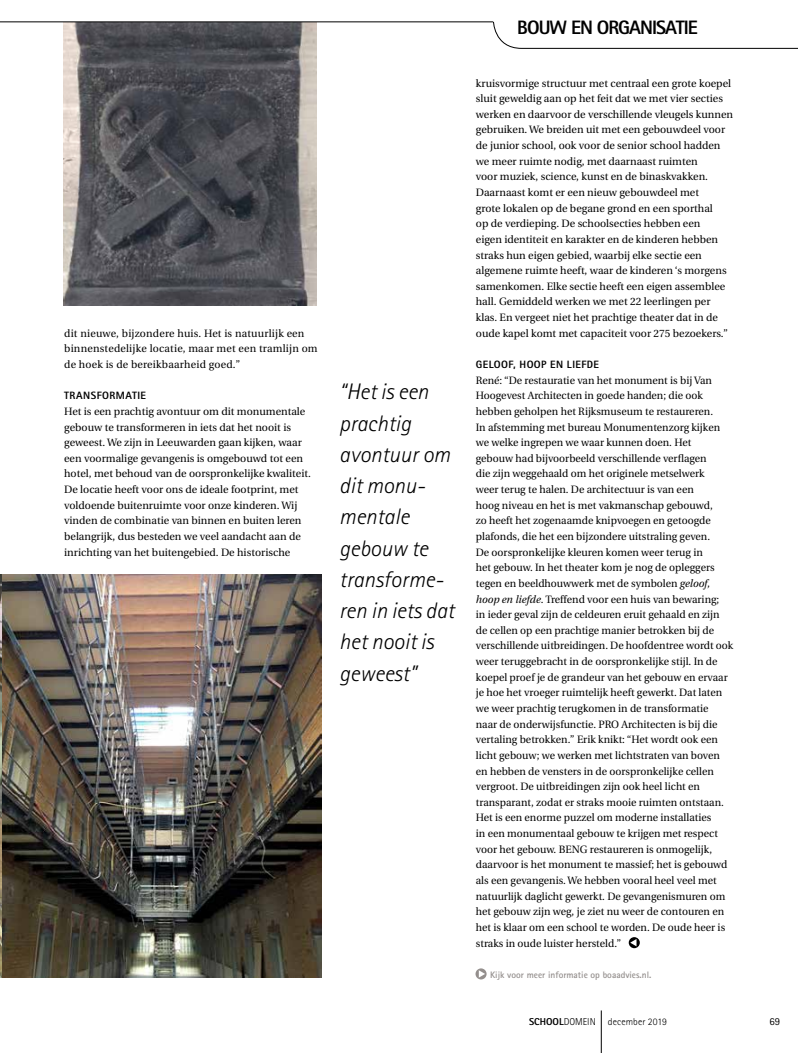
<style>
.page{position:relative;width:798px;height:1053px;background:#fff}
.page>*{position:absolute;margin:0;border:0;box-sizing:border-box;transform-origin:0 0}
.t1{font:italic 300 22.5px/31.2px "Rotis Sans Serif";color:#000}
.t2{font:800 19.38px "Rotis Sans Serif";letter-spacing:-.05em;color:#000}
.t3{font:10.62px/15.6px "Utopia";color:#000}
.t4{font:10.62px/15.6px "Utopia";letter-spacing:.02em;color:#000}
.t5{font:800 10.62px "Rotis Sans Serif";letter-spacing:.04em;color:#000}
.t6{font:10.62px "Rotis Sans Serif";color:#000}
.t7{font:300 10px "Rotis Sans Serif";letter-spacing:.01em;color:#000}
.t8{font:800 10px "Rotis Sans Serif";color:#000}
.t9{font:700 9.38px "Rotis Sans Serif";color:#948f8d}
.s1{font-style:italic}
.s2{font-weight:300}
</style>
<div class="page">
<img style="left:63px;top:23px;width:254px;height:282px">
<img style="left:0;top:574px;width:322px;height:403px">
<svg style="left:493px;top:22px;width:304px;height:27px"></svg>
<hr style="left:0;top:22px;width:493px;height:1px;background:#000">
<svg style="left:475px;top:968px;width:11px;height:11px"></svg>
<svg style="left:478px;top:970px;width:7px;height:7px"></svg>
<svg style="left:628px;top:937px;width:11px;height:11px"></svg>
<svg style="left:630px;top:938px;width:6px;height:8px"></svg>
<hr style="left:600px;top:1010px;width:1px;height:42px;background:#000">
<p class="t4" style="left:64px;top:325px;width:255px">dit nieuwe, bijzondere huis. Het is natuurlijk een binnenstedelijke locatie, maar met een tramlijn om de hoek is de bereikbaarheid goed.”</p>
<p class="t5" style="left:64px;top:389px;width:83px">TRANSFORMATIE</p>
<p class="t3" style="left:64px;top:403px;width:248px">Het is een prachtig avontuur om dit monumentale gebouw te transformeren in iets dat het nooit is geweest. We zijn in Leeuwarden gaan kijken, waar een voormalige gevangenis is omgebouwd tot een hotel, met behoud van de oorspronkelijke kwaliteit.<br>De locatie heeft voor ons de ideale footprint, met voldoende buitenruimte voor onze kinderen. Wij vinden de combinatie van binnen en buiten leren belangrijk, dus besteden we veel aandacht aan de inrichting van het buitengebied. De historische</p>
<h1 class="t1" style="left:339px;top:376px;width:116px">“Het is een prachtig avontuur om dit monu&shy;mentale gebouw te transforme&shy;ren in iets dat het nooit is geweest”</h1>
<h2 class="t2" style="left:517px;top:15px;width:182px">BOUW EN ORGANISATIE</h2>
<p class="t3" style="left:475px;top:75px;width:259px">kruisvormige structuur met centraal een grote koepel sluit geweldig aan op het feit dat we met vier secties werken en daarvoor de verschillende vleugels kunnen gebruiken. We breiden uit met een gebouwdeel voor de junior school, ook voor de senior school hadden we meer ruimte nodig, met daarnaast ruimten<br>voor muziek, science, kunst en de binaskvakken.<br>Daarnaast komt er een nieuw gebouwdeel met<br>grote lokalen op de begane grond en een sporthal<br>op de verdieping. De schoolsecties hebben een<br>eigen identiteit en karakter en de kinderen hebben straks hun eigen gebied, waarbij elke sectie een algemene ruimte heeft, waar de kinderen ‘s morgens samenkomen. Elke sectie heeft een eigen assemblee hall. Gemiddeld werken we met 22 leerlingen per klas. En vergeet niet het prachtige theater dat in de oude kapel komt met capaciteit voor 275 bezoekers.”</p>
<p class="t5" style="left:475px;top:357px;width:125px">GELOOF, HOOP EN LIEFDE</p>
<p class="t3" style="left:475px;top:372px;width:259px">René: “De restauratie van het monument is bij Van Hoogevest Architecten in goede handen; die ook hebben geholpen het Rijksmuseum te restaureren.<br>In afstemming met bureau Monumentenzorg kijken we welke ingrepen we waar kunnen doen. Het<br>gebouw had bijvoorbeeld verschillende verflagen<br>die zijn weggehaald om het originele metselwerk<br>weer terug te halen. De architectuur is van een<br>hoog niveau en het is met vakmanschap gebouwd,<br>zo heeft het zogenaamde knipvoegen en getoogde plafonds, die het een bijzondere uitstraling geven.<br>De oorspronkelijke kleuren komen weer terug in<br>het gebouw. In het theater kom je nog de opleggers tegen en beeldhouwwerk met de symbolen <span class="s1">geloof, hoop en liefde</span>. Treffend voor een huis van bewaring;<br>in ieder geval zijn de celdeuren eruit gehaald en zijn de cellen op een prachtige manier betrokken bij de verschillende uitbreidingen. De hoofdentree wordt ook weer teruggebracht in de oorspronkelijke stijl. In de koepel proef je de grandeur van het gebouw en ervaar je hoe het vroeger ruimtelijk heeft gewerkt. Dat laten we weer prachtig terugkomen in de transformatie<br>naar de onderwijsfunctie. PRO Architecten is bij die vertaling betrokken.” Erik knikt: “Het wordt ook een licht gebouw; we werken met lichtstraten van boven en hebben de vensters in de oorspronkelijke cellen vergroot. De uitbreidingen zijn ook heel licht en transparant, zodat er straks mooie ruimten ontstaan.<br>Het is een enorme puzzel om moderne installaties<br>in een monumentaal gebouw te krijgen met respect voor het gebouw. BENG restaureren is onmogelijk, daarvoor is het monument te massief; het is gebouwd als een gevangenis. We hebben vooral heel veel met natuurlijk daglicht gewerkt. De gevangenismuren om het gebouw zijn weg, je ziet nu weer de contouren en het is klaar om een school te worden. De oude heer is straks in oude luister hersteld.”</p>
<p class="t9" style="left:490px;top:968px;width:163px">Kijk voor meer informatie op boaadvies.nl.</p>
<p class="t8" style="left:529px;top:1014px;width:68px">SCHOOL<span class="s2">DOMEIN</span></p>
<p class="t6" style="left:769px;top:1014px;width:12px">69</p>
<p class="t7" style="left:607px;top:1015px;width:61px">december 2019</p>
</div>
